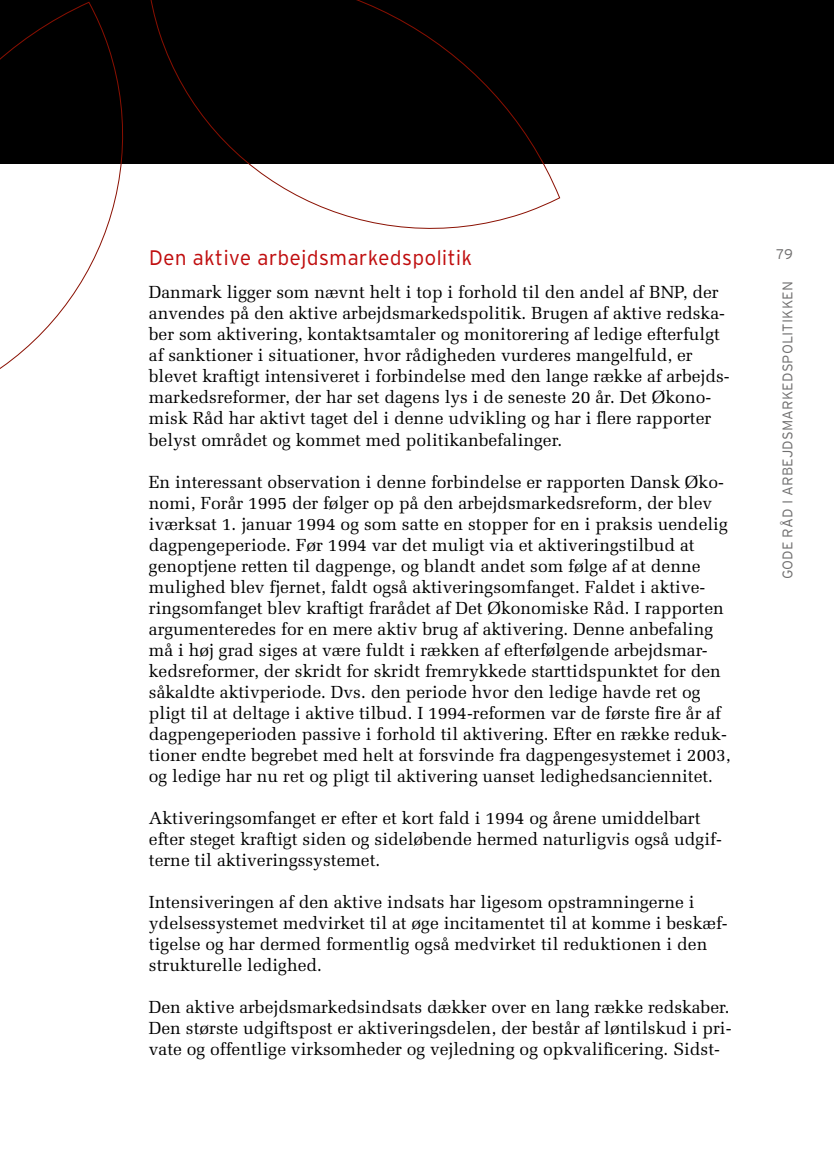
<style>
.page{position:relative;width:834px;height:1176px;background:#fff}
.page>*{position:absolute;margin:0;border:0;box-sizing:border-box;transform-origin:0 0}
.t1{font:300 21px "Interstate";color:#c00d0e}
.t2{font:17.5px/21px "Melior";color:#000}
.t3{font:300 14px "Interstate";letter-spacing:.005em;color:#706f6f}
</style>
<div class="page">
<div style="left:0;top:0;width:833px;height:164px;background:#000"></div>
<svg style="left:0;top:0;width:560px;height:369px"></svg>
<p class="t1" style="left:149px;top:246px;width:325px">Den aktive arbejdsmarkedspolitik</p>
<p class="t2" style="left:149px;top:282px;width:582px">Danmark ligger som nævnt helt i top i forhold til den andel af BNP, der anvendes på den aktive arbejdsmarkedspolitik. Brugen af aktive redska&shy;ber som aktivering, kontaktsamtaler og monitorering af ledige efterfulgt af sanktioner i situationer, hvor rådigheden vurderes mangelfuld, er blevet kraftigt intensiveret i forbindelse med den lange række af arbejds&shy;markedsreformer, der har set dagens lys i de seneste 20 år. Det Økono&shy;misk Råd har aktivt taget del i denne udvikling og har i flere rapporter belyst området og kommet med politikanbefalinger.</p>
<p class="t2" style="left:149px;top:471px;width:583px">En interessant observation i denne forbindelse er rapporten Dansk Øko&shy;nomi, Forår 1995 der følger op på den arbejdsmarkedsreform, der blev iværksat 1. januar 1994 og som satte en stopper for en i praksis uendelig dagpengeperiode. Før 1994 var det muligt via et aktiveringstilbud at genoptjene retten til dagpenge, og blandt andet som følge af at denne mulighed blev fjernet, faldt også aktiveringsomfanget. Faldet i aktive&shy;ringsomfanget blev kraftigt frarådet af Det Økonomiske Råd. I rapporten argumenteredes for en mere aktiv brug af aktivering. Denne anbefaling må i høj grad siges at være fuldt i rækken af efterfølgende arbejdsmar&shy;kedsreformer, der skridt for skridt fremrykkede starttidspunktet for den såkaldte aktivperiode. Dvs. den periode hvor den ledige havde ret og pligt til at deltage i aktive tilbud. I 1994-reformen var de første fire år af dagpengeperioden passive i forhold til aktivering. Efter en række reduk&shy;tioner endte begrebet med helt at forsvinde fra dagpengesystemet i 2003, og ledige har nu ret og pligt til aktivering uanset ledighedsanciennitet.</p>
<p class="t2" style="left:149px;top:807px;width:574px">Aktiveringsomfanget er efter et kort fald i 1994 og årene umiddelbart efter steget kraftigt siden og sideløbende hermed naturligvis også udgif&shy;terne til aktiveringssystemet.</p>
<p class="t2" style="left:149px;top:891px;width:580px">Intensiveringen af den aktive indsats har ligesom opstramningerne i ydelsessystemet medvirket til at øge incitamentet til at komme i beskæf&shy;tigelse og har dermed formentlig også medvirket til reduktionen i den strukturelle ledighed.</p>
<p class="t2" style="left:149px;top:996px;width:584px;text-align:justify">Den aktive arbejdsmarkedsindsats dækker over en lang række redskaber.<br>Den største udgiftspost er aktiveringsdelen, der består af løntilskud i pri&shy;vate og offentlige virksomheder og vejledning og opkvalificering. Sidst-</p>
<p class="t3" style="left:776px;top:247px;width:18px">79</p>
<p class="t3" style="left:779px;top:579px;width:300px;rotate:-90deg">Gode råd i arbejdsmarkedspolitikken</p>
</div>
